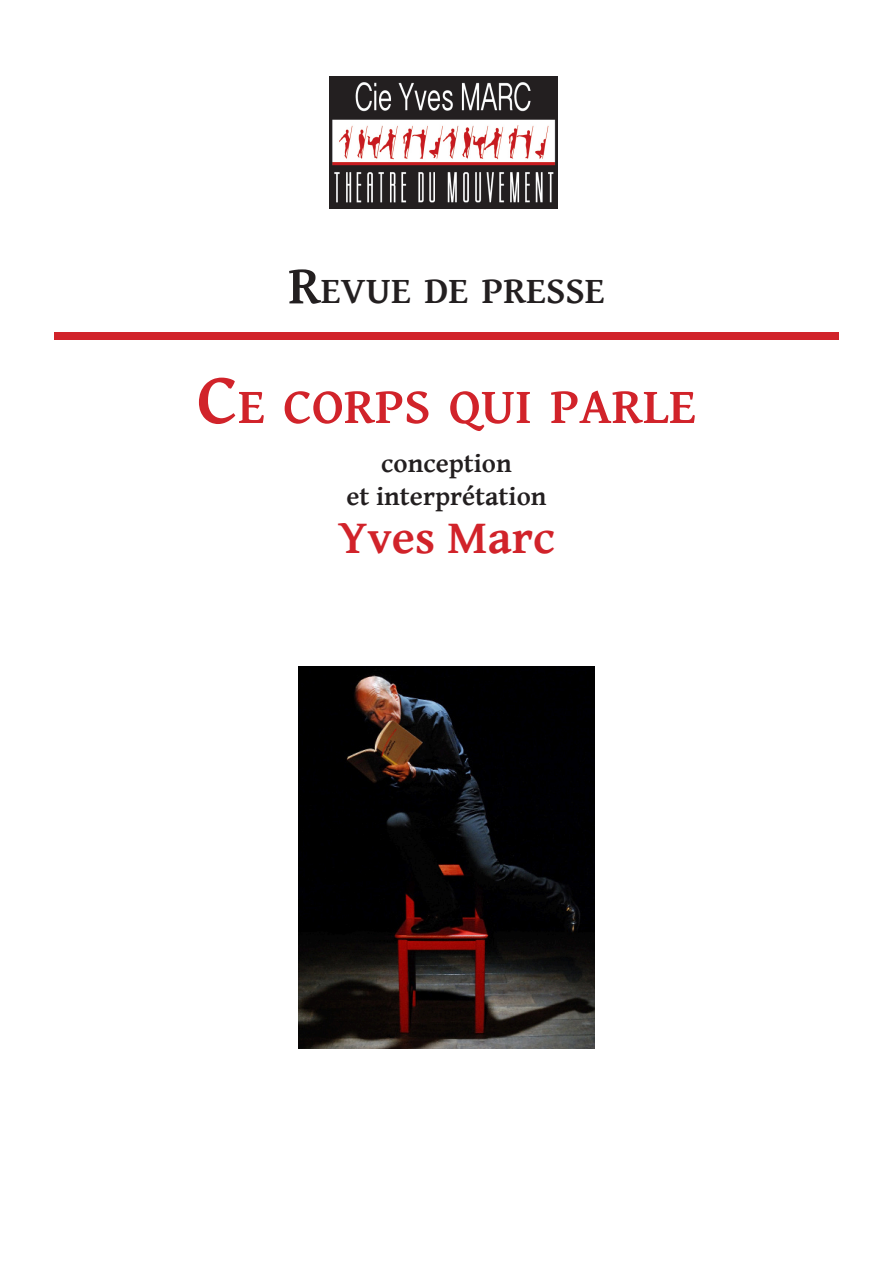
<style>
.page{position:relative;width:893px;height:1263px;background:#fff}
.page>*{position:absolute;margin:0;border:0;box-sizing:border-box;transform-origin:0 0}
.t1{font:700 50.4px "Gentium Basic";color:#d1232a}
.t2{font:700 48px "Gentium Basic";color:#d1232a}
.t3{font:700 37.8px "Gentium Basic";color:#231f20}
.t4{font:700 27px "Gentium Basic";color:#231f20}
.s1{font-size:54px}
.s2{font-size:72px}
</style>
<div class="page">
<img style="left:329px;top:77px;width:228px;height:131px">
<img style="left:299px;top:666px;width:295px;height:382px">
<div style="left:54px;top:332px;width:785px;height:8px;background:#d1232a"></div>
<p class="t3" style="left:288px;top:263px;width:318px"><span class="s1">R</span>EVUE DE PRESSE</p>
<p class="t1" style="left:197px;top:369px;width:500px"><span class="s2">C</span>E CORPS QUI PARLE</p>
<p class="t4" style="left:381px;top:443px;width:132px">conception</p>
<p class="t4" style="left:346px;top:476px;width:202px">et interprétation</p>
<p class="t2" style="left:338px;top:502px;width:218px">Yves Marc</p>
</div>
